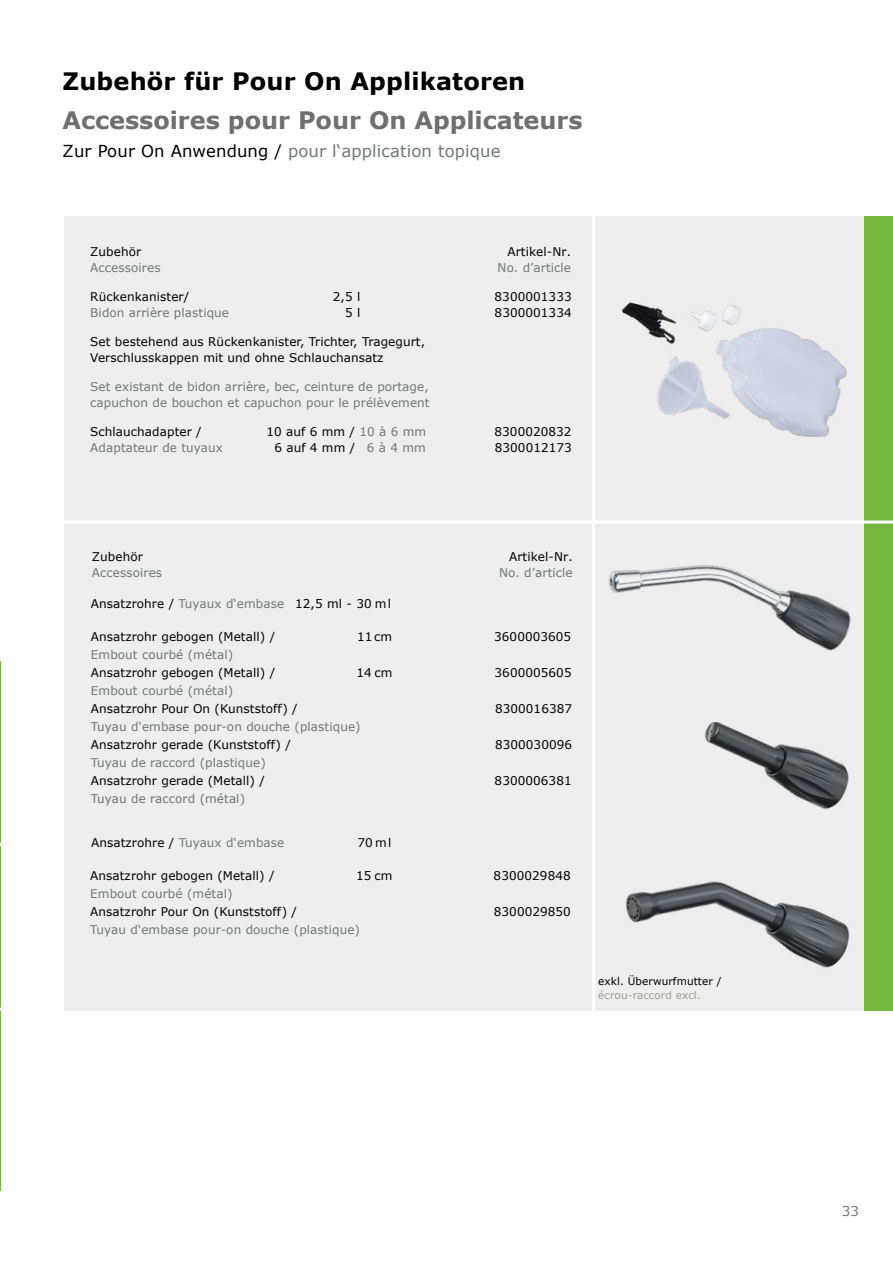
<style>
.page{position:relative;width:893px;height:1263px;background:#fff}
.page>*{position:absolute;margin:0;border:0;box-sizing:border-box;transform-origin:0 0}
.t1{font:700 24px "Verdana";letter-spacing:-.005em;color:#6f6f6f}
.t2{font:700 24px "Verdana";letter-spacing:.005em;color:#000}
.t3{font:16.5px "Verdana";letter-spacing:.005em;color:#737676}
.t4{font:13.5px "Verdana";color:#737676}
.t5{font:12px/16.2px "Verdana";letter-spacing:.005em;color:#000}
.t6{font:12px/16.2px "Verdana";letter-spacing:.005em;color:#737676}
.t7{font:10.5px "Verdana";letter-spacing:.005em;color:#000}
.t8{font:10.5px "Verdana";letter-spacing:.005em;color:#9ea297}
.s1{color:#000}
.s2{color:#737676}
</style>
<div class="page">
<div style="left:64px;top:216px;width:828px;height:795px;background:#eee"></div>
<img style="left:622px;top:285px;width:243px;height:165px">
<div style="left:865px;top:216px;width:28px;height:795px;background:#75b73f"></div>
<hr style="left:47px;top:521px;width:846px;height:3px;background:#fff">
<hr style="left:0;top:661px;width:1px;height:530px;background:#75b73f">
<hr style="left:0;top:1008px;width:14px;height:3px;background:#fff">
<hr style="left:592px;top:202px;width:3px;height:860px;background:#fff">
<img style="left:626px;top:834px;width:239px;height:156px">
<img style="left:704px;top:703px;width:161px;height:114px">
<img style="left:608px;top:533px;width:257px;height:135px">
<h1 class="t2" style="left:63px;top:66px;width:464px">Zubehör für Pour On Applikatoren</h1>
<h1 class="t1" style="left:63px;top:105px;width:521px">Accessoires pour Pour On Applicateurs</h1>
<h2 class="t3" style="left:63px;top:141px;width:440px"><span class="s1">Zur Pour On Anwendung /</span> pour l‘application topique</h2>
<p class="t5" style="left:90px;top:243px;width:52px">Zubehör</p>
<p class="t5" style="left:507px;top:243px;width:65px">Artikel-Nr.</p>
<p class="t6" style="left:90px;top:259px;width:72px">Accessoires</p>
<p class="t6" style="left:498px;top:259px;width:75px">No. d’article</p>
<p class="t5" style="left:90px;top:288px;width:101px">Rückenkanister/</p>
<p class="t5" style="left:333px;top:288px;width:29px">2,5 l</p>
<p class="t5" style="left:495px;top:288px;width:79px">8300001333</p>
<p class="t6" style="left:90px;top:304px;width:140px">Bidon arrière plastique</p>
<p class="t5" style="left:345px;top:304px;width:17px">5 l</p>
<p class="t5" style="left:495px;top:304px;width:79px">8300001334</p>
<p class="t5" style="left:90px;top:333px;width:336px">Set bestehend aus Rückenkanister, Trichter, Tragegurt,<br>Verschlusskappen mit und ohne Schlauchansatz</p>
<p class="t6" style="left:90px;top:378px;width:341px">Set existant de bidon arrière, bec, ceinture de portage, capuchon de bouchon et capuchon pour le prélèvement</p>
<p class="t5" style="left:90px;top:423px;width:113px">Schlauchadapter /</p>
<p class="t5" style="left:266px;top:423px;width:161px">10 auf 6 mm / <span class="s2">10 à 6 mm</span></p>
<p class="t5" style="left:494px;top:423px;width:79px">8300020832</p>
<p class="t6" style="left:90px;top:439px;width:134px">Adaptateur de tuyaux</p>
<p class="t5" style="left:274px;top:439px;width:153px">6 auf 4 mm / <span class="s2">6 à 4 mm</span></p>
<p class="t5" style="left:495px;top:439px;width:79px">8300012173</p>
<p class="t5" style="left:92px;top:548px;width:52px">Zubehör</p>
<p class="t5" style="left:509px;top:548px;width:65px">Artikel-Nr.</p>
<p class="t6" style="left:92px;top:565px;width:72px">Accessoires</p>
<p class="t6" style="left:499px;top:565px;width:75px">No. d’article</p>
<p class="t5" style="left:91px;top:595px;width:302px">Ansatzrohre / <span class="s2">Tuyaux d‘embase</span> 12,5 ml - 30 ml</p>
<p class="t5" style="left:91px;top:628px;width:186px">Ansatzrohr gebogen (Metall) /</p>
<p class="t5" style="left:357px;top:628px;width:37px">11 cm</p>
<p class="t5" style="left:494px;top:628px;width:79px">3600003605</p>
<p class="t6" style="left:91px;top:646px;width:144px">Embout courbé (métal)</p>
<p class="t5" style="left:91px;top:664px;width:186px">Ansatzrohr gebogen (Metall) /</p>
<p class="t5" style="left:357px;top:664px;width:38px">14 cm</p>
<p class="t5" style="left:495px;top:664px;width:79px">3600005605</p>
<p class="t6" style="left:91px;top:682px;width:144px">Embout courbé (métal)</p>
<p class="t5" style="left:91px;top:700px;width:208px">Ansatzrohr Pour On (Kunststoff) /</p>
<p class="t5" style="left:495px;top:700px;width:79px">8300016387</p>
<p class="t6" style="left:91px;top:718px;width:271px">Tuyau d‘embase pour-on douche (plastique)</p>
<p class="t5" style="left:91px;top:736px;width:201px">Ansatzrohr gerade (Kunststoff) /</p>
<p class="t5" style="left:495px;top:736px;width:79px">8300030096</p>
<p class="t6" style="left:91px;top:754px;width:176px">Tuyau de raccord (plastique)</p>
<p class="t5" style="left:91px;top:772px;width:175px">Ansatzrohr gerade (Metall) /</p>
<p class="t5" style="left:495px;top:772px;width:79px">8300006381</p>
<p class="t6" style="left:91px;top:790px;width:156px">Tuyau de raccord (métal)</p>
<p class="t6" style="left:91px;top:834px;width:195px"><span class="s1">Ansatzrohre /</span> Tuyaux d‘embase</p>
<p class="t5" style="left:357px;top:834px;width:36px">70 ml</p>
<p class="t5" style="left:90px;top:867px;width:186px">Ansatzrohr gebogen (Metall) /</p>
<p class="t5" style="left:356px;top:867px;width:38px">15 cm</p>
<p class="t5" style="left:494px;top:867px;width:79px">8300029848</p>
<p class="t6" style="left:90px;top:885px;width:144px">Embout courbé (métal)</p>
<p class="t5" style="left:90px;top:903px;width:208px">Ansatzrohr Pour On (Kunststoff) /</p>
<p class="t5" style="left:494px;top:903px;width:79px">8300029850</p>
<p class="t6" style="left:90px;top:921px;width:271px">Tuyau d‘embase pour-on douche (plastique)</p>
<p class="t7" style="left:598px;top:975px;width:125px">exkl. Überwurfmutter /</p>
<p class="t8" style="left:598px;top:988px;width:104px">écrou-raccord excl.</p>
<p class="t4" style="left:842px;top:1203px;width:19px">33</p>
</div>
